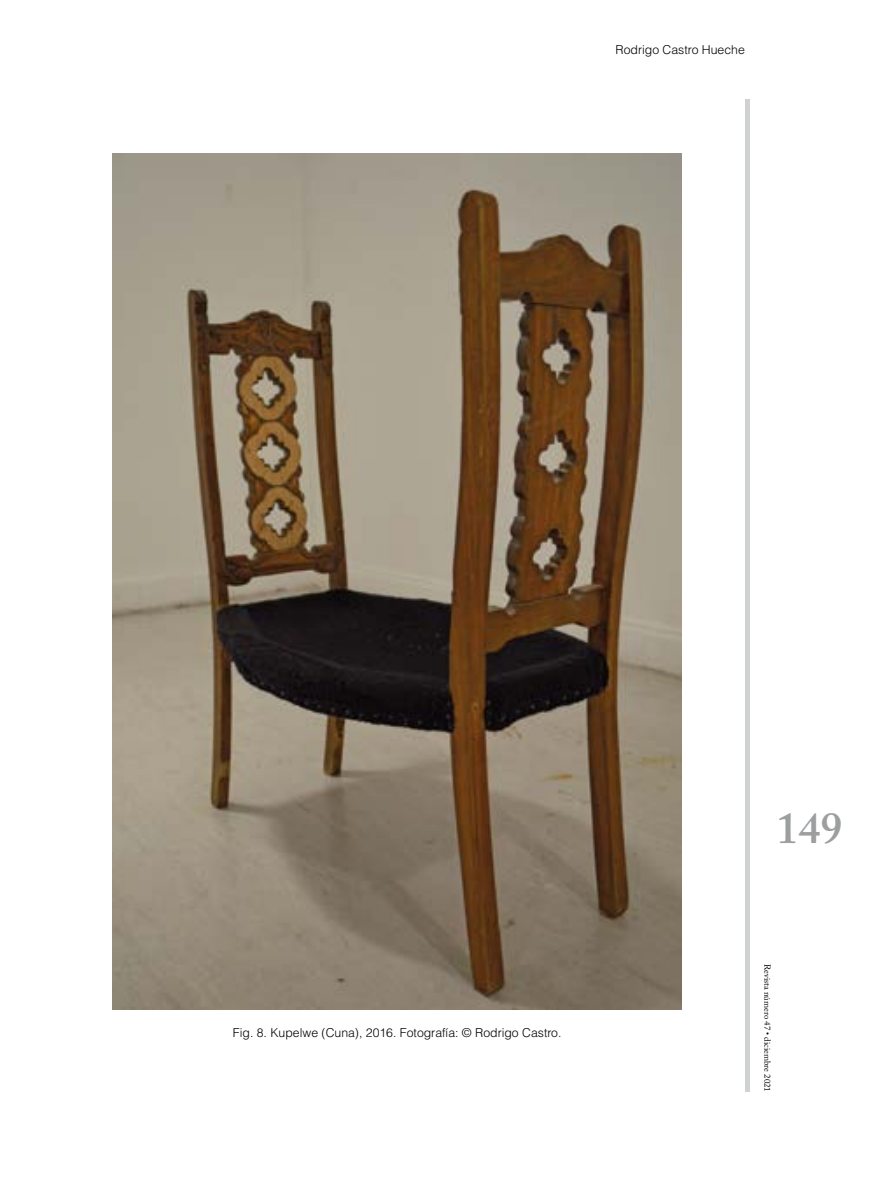
<style>
.page{position:relative;width:869px;height:1191px;background:#fff}
.page>*{position:absolute;margin:0;border:0;box-sizing:border-box;transform-origin:0 0}
.t1{font:600 43.75px "Adobe Caslon Pro";color:#9c9e9f}
.t2{font:300 12.25px "Helvetica LT Std";color:#000}
.t3{font:8.75px "Adobe Caslon Pro";color:#000}
</style>
<div class="page">
<div style="left:744px;top:99px;width:5px;height:992px;background:#d0d1d2"></div>
<img style="left:112px;top:154px;width:569px;height:855px">
<p class="t2" style="left:615px;top:42px;width:131px">Rodrigo Castro Hueche</p>
<p class="t2" style="left:233px;top:1025px;width:330px">Fig. 8. Kupelwe (Cuna), 2016. Fotografía: © Rodrigo Castro.</p>
<h1 class="t1" style="left:776px;top:802px;width:67px">149</h1>
<p class="t3" style="left:772px;top:964px;width:129px;rotate:90deg">Revista número 47 • diciembre 2021</p>
</div>
